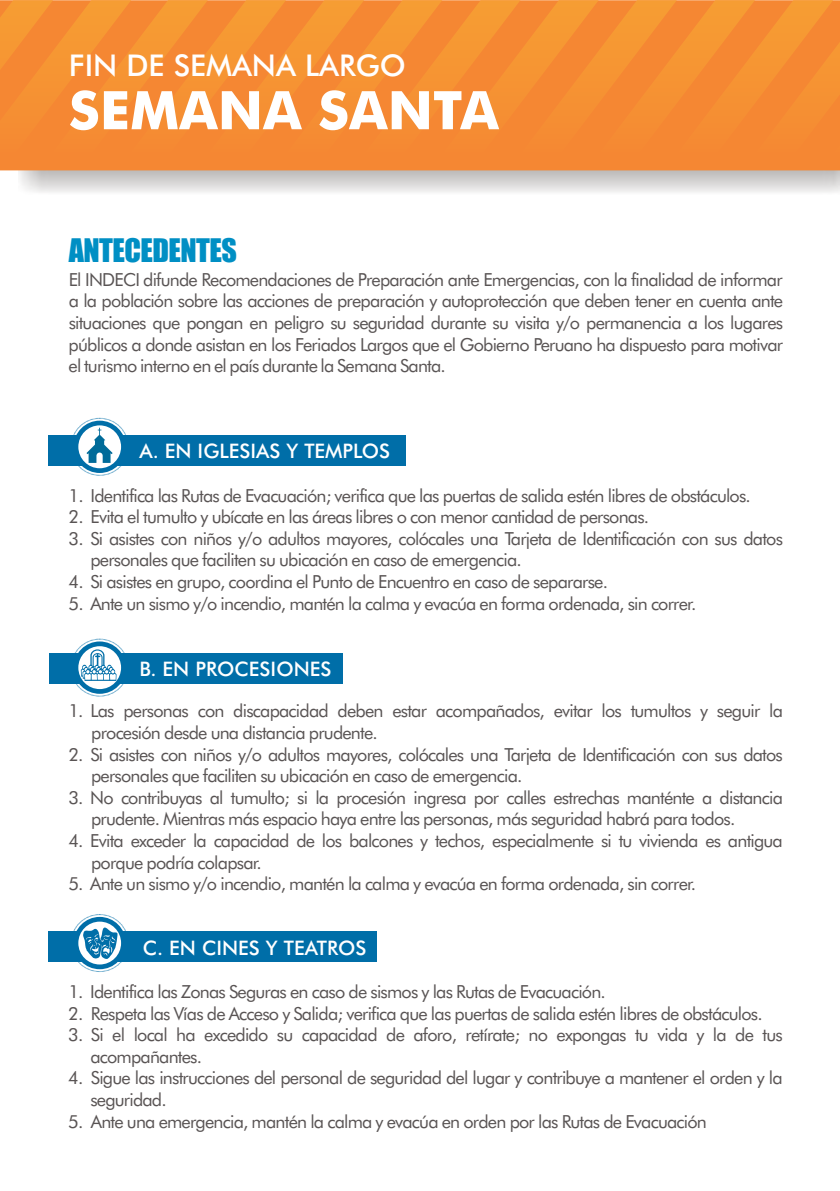
<style>
.page{position:relative;width:840px;height:1191px;background:#fff}
.page>*{position:absolute;margin:0;border:0;box-sizing:border-box;transform-origin:0 0}
.t1{font:700 53.2px "Futura BT";color:#fff}
.t2{font:500 30px "Futura BT";color:#fff}
.t3{font:30px "Impact";letter-spacing:-.02em;color:#008fc4}
.t4{font:500 20px "Futura BT";color:#fff}
.t5{font:18px/21.6px "Futura BT";letter-spacing:-.045em;color:#595454}
</style>
<div class="page">
<div style="left:18px;top:5px;width:821px;height:190px;background:#706b69;opacity:.49"></div>
<svg style="left:0;top:0;width:780px;height:170px;background:#f58c33"></svg>
<svg style="left:780px;top:0;width:59px;height:170px;background:#f58d33"></svg>
<div style="left:49px;top:435px;width:356px;height:31px;background:#006ea8"></div>
<div style="left:71px;top:418px;width:57px;height:57px;border:1px dashed #006ea8;border-radius:50%"></div>
<div style="left:74px;top:421px;width:52px;height:52px;background:#006ea8;border-radius:50%"></div>
<div style="left:78px;top:425px;width:43px;height:43px;background:#fff;border-radius:50%"></div>
<svg style="left:86px;top:428px;width:27px;height:35px"></svg>
<div style="left:49px;top:653px;width:293px;height:31px;background:#006ea8"></div>
<div style="left:71px;top:639px;width:57px;height:57px;border:1px dashed #006ea8;border-radius:50%"></div>
<div style="left:74px;top:641px;width:52px;height:53px;background:#006ea8;border-radius:50%"></div>
<div style="left:78px;top:646px;width:43px;height:43px;background:#fff;border-radius:50%"></div>
<svg style="left:80px;top:638px;width:37px;height:44px"></svg>
<div style="left:49px;top:931px;width:327px;height:31px;background:#006ea8"></div>
<div style="left:71px;top:914px;width:57px;height:57px;border:1px dashed #006ea8;border-radius:50%"></div>
<div style="left:74px;top:917px;width:52px;height:52px;background:#006ea8;border-radius:50%"></div>
<svg style="left:78px;top:921px;width:43px;height:43px"></svg>
<svg style="left:83px;top:927px;width:35px;height:33px"></svg>
<h2 class="t2" style="left:69px;top:53px;width:338px">FIN DE SEMANA LARGO</h2>
<h1 class="t1" style="left:69px;top:89px;width:431px">SEMANA SANTA</h1>
<h2 class="t3" style="left:69px;top:238px;width:170px">ANTECEDENTES</h2>
<p class="t5" style="left:69px;top:270px;width:715px;text-align:justify">El INDECI difunde Recomendaciones de Preparación ante Emergencias, con la finalidad de informar a la población sobre las acciones de preparación y autoprotección que deben tener en cuenta ante situaciones que pongan en peligro su seguridad durante su visita y/o permanencia a los lugares públicos a donde asistan en los Feriados Largos que el Gobierno Peruano ha dispuesto para motivar el turismo interno en el país durante la Semana Santa.</p>
<p class="t4" style="left:139px;top:443px;width:252px">A. EN IGLESIAS Y TEMPLOS</p>
<p class="t5" style="left:69px;top:486px;width:683px">1. Identifica las Rutas de Evacuación; verifica que las puertas de salida estén libres de obstáculos.</p>
<p class="t5" style="left:69px;top:508px;width:581px">2. Evita el tumulto y ubícate en las áreas libres o con menor cantidad de personas.</p>
<p class="t5" style="left:90px;top:529px;width:693px;text-indent:-22px">3. Si asistes con niños y/o adultos mayores, colócales una Tarjeta de Identificación con sus datos personales que faciliten su ubicación en caso de emergencia.</p>
<p class="t5" style="left:68px;top:572px;width:540px">4. Si asistes en grupo, coordina el Punto de Encuentro en caso de separarse.</p>
<p class="t5" style="left:68px;top:594px;width:629px">5. Ante un sismo y/o incendio, mantén la calma y evacúa en forma ordenada, sin correr.</p>
<p class="t4" style="left:139px;top:661px;width:193px">B. EN PROCESIONES</p>
<p class="t5" style="left:91px;top:702px;width:693px;text-indent:-23px">1. Las personas con discapacidad deben estar acompañados, evitar los tumultos y seguir la procesión desde una distancia prudente.</p>
<p class="t5" style="left:91px;top:745px;width:693px;text-indent:-23px">2. Si asistes con niños y/o adultos mayores, colócales una Tarjeta de Identificación con sus datos personales que faciliten su ubicación en caso de emergencia.</p>
<p class="t5" style="left:91px;top:788px;width:693px;text-indent:-23px">3. No contribuyas al tumulto; si la procesión ingresa por calles estrechas manténte a distancia prudente. Mientras más espacio haya entre las personas, más seguridad habrá para todos.</p>
<p class="t5" style="left:91px;top:831px;width:693px;text-indent:-23px">4. Evita exceder la capacidad de los balcones y techos, especialmente si tu vivienda es antigua porque podría colapsar.</p>
<p class="t5" style="left:68px;top:874px;width:629px">5. Ante un sismo y/o incendio, mantén la calma y evacúa en forma ordenada, sin correr.</p>
<p class="t4" style="left:143px;top:939px;width:225px">C. EN CINES Y TEATROS</p>
<p class="t5" style="left:68px;top:982px;width:539px">1. Identifica las Zonas Seguras en caso de sismos y las Rutas de Evacuación.</p>
<p class="t5" style="left:68px;top:1004px;width:695px">2. Respeta las Vías de Acceso y Salida; verifica que las puertas de salida estén libres de obstáculos.</p>
<p class="t5" style="left:90px;top:1025px;width:693px;text-indent:-22px">3. Si el local ha excedido su capacidad de aforo, retírate; no expongas tu vida y la de tus acompañantes.</p>
<p class="t5" style="left:90px;top:1069px;width:693px;text-indent:-22px">4. Sigue las instrucciones del personal de seguridad del lugar y contribuye a mantener el orden y la seguridad.</p>
<p class="t5" style="left:68px;top:1112px;width:639px">5. Ante una emergencia, mantén la calma y evacúa en orden por las Rutas de Evacuación</p>
</div>
